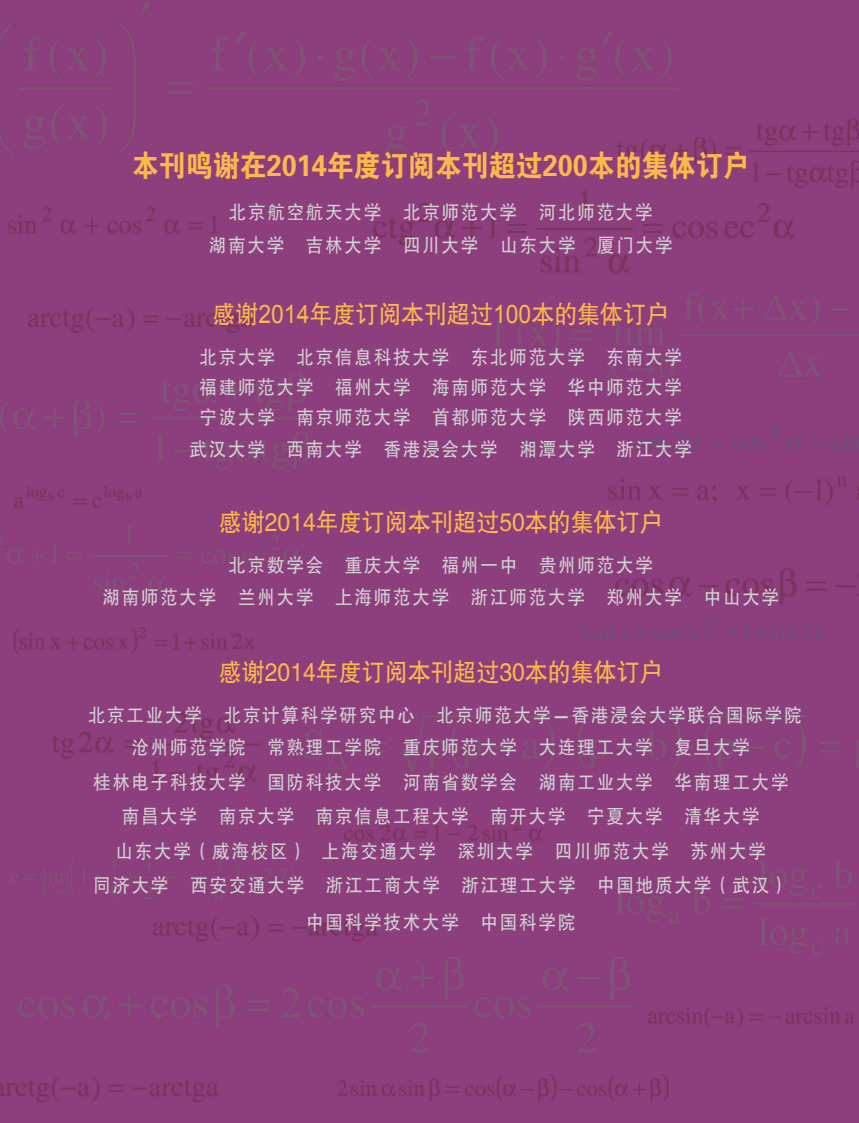
<style>
.page{position:relative;width:859px;height:1123px;background:#8d3e7c}
.page>*{position:absolute;margin:0;border:0;box-sizing:border-box;transform-origin:0 0}
.t1{font:30px "FZDHTK GBK1 0";color:#fcb94b;scale:.9 1}
.t2{font:25.5px "FZHTK GBK1 0";color:#fcb94b;scale:.9 1}
.t3{font:19.5px/32.2px "FZHTK GBK1 0";letter-spacing:.1em;color:#d1d2d4;text-align:center;scale:.9 1}
.s1{font-family:"Arial"}
</style>
<div class="page">
<h1 class="t1" style="left:132px;top:149px;width:688px">本刊鸣谢在2014年度订阅本刊超过200本的集体订户</h1>
<p class="t3" style="left:209px;top:197px;width:517px">北京航空航天大学 北京师范大学 河北师范大学<br>湖南大学 吉林大学 四川大学 山东大学 厦门大学</p>
<h2 class="t2" style="left:212px;top:300px;width:509px">感谢<span class="s1">2014</span>年度订阅本刊超过<span class="s1">100</span>本的集体订户</h2>
<p class="t3" style="left:199px;top:342px;width:538px;line-height:30px;text-align:justify">北京大学 北京信息科技大学 东北师范大学 东南大学福建师范大学 福州大学 海南师范大学 华中师范大学宁波大学 南京师范大学 首都师范大学 陕西师范大学</p>
<p class="t3" style="left:190px;top:434px;width:560px">武汉大学 西南大学 香港浸会大学 湘潭大学 浙江大学</p>
<h2 class="t2" style="left:219px;top:507px;width:494px">感谢2014年度订阅本刊超过50本的集体订户</h2>
<p class="t3" style="left:102px;top:549px;width:753px">北京数学会 重庆大学 福州一中 贵州师范大学<br>湖南师范大学 兰州大学 上海师范大学 浙江师范大学 郑州大学 中山大学</p>
<h2 class="t2" style="left:219px;top:658px;width:494px">感谢2014年度订阅本刊超过30本的集体订户</h2>
<p class="t3" style="left:88px;top:699px;width:794px">北京工业大学 北京计算科学研究中心 北京师范大学－香港浸会大学联合国际学院沧州师范学院 常熟理工学院 重庆师范大学 大连理工大学 复旦大学</p>
<p class="t3" style="left:93px;top:765px;width:774px;line-height:34.5px">桂林电子科技大学 国防科技大学 河南省数学会 湖南工业大学 华南理工大学南昌大学 南京大学 南京信息工程大学 南开大学 宁夏大学 清华大学<br>山东大学（威海校区） 上海交通大学 深圳大学 四川师范大学 苏州大学<br>同济大学 西安交通大学 浙江工商大学 浙江理工大学 中国地质大学（武汉）</p>
<p class="t3" style="left:306px;top:906px;width:300px">中国科学技术大学 中国科学院</p>
</div>
